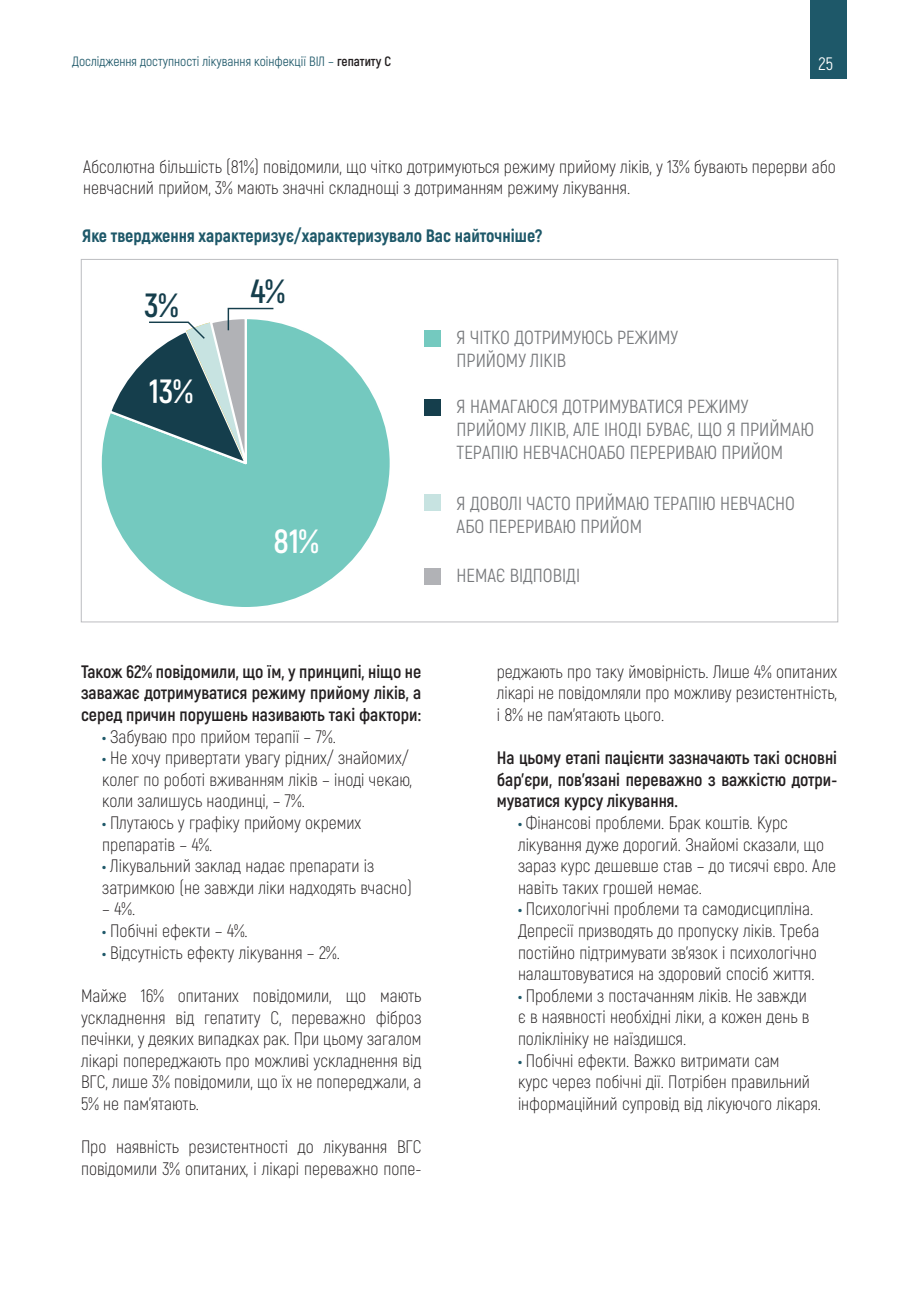
<style>
.page{position:relative;width:919px;height:1289px;background:#fff}
.page>*{position:absolute;margin:0;border:0;box-sizing:border-box;transform-origin:0 0}
.t1{font:700 33.45px "Akrobat";color:#fff}
.t2{font:700 33.45px "Akrobat";color:#153e4c}
.t3{font:18.9px/22.8px "Akrobat";color:#76787b}
.t4{font:300 18px/21.6px "Akrobat";color:#231f20}
.t5{font:700 18px/21.6px "Akrobat";color:#231f20;text-align:justify}
.t6{font:800 18px "Akrobat";color:#1e5869}
.t7{font:18px "Akrobat";color:#fff}
.t8{font:13.5px "Akrobat";color:#1e5869}
.s1{font-weight:700;color:#231f20}
.s2{font-weight:800;color:#1e5869}
</style>
<div class="page">
<div style="left:810px;top:0;width:37px;height:79px;background:#1e5869"></div>
<svg style="left:101px;top:322px;width:289px;height:285px"></svg>
<div style="left:424px;top:399px;width:16px;height:16px;background:#153e4c"></div>
<div style="left:424px;top:330px;width:16px;height:16px;background:#74c9bf"></div>
<div style="left:424px;top:494px;width:16px;height:17px;background:#c7e3e1"></div>
<div style="left:424px;top:567px;width:16px;height:17px;background:#b1b2b6"></div>
<svg style="left:107px;top:307px;width:168px;height:175px"></svg>
<p class="t8" style="left:72px;top:54px;width:320px">Дослідження доступності лікування коінфекції ВІЛ – <span class="s1">гепатиту С</span></p>
<p class="t7" style="left:818px;top:53px;width:16px">25</p>
<p class="t4" style="left:83px;top:155px;width:754px">Абсолютна більшість (81%) повідомили, що чітко дотримуються режиму прийому ліків, у 13% бувають перерви або невчасний прийом, 3% мають значні складнощі з дотриманням режиму лікування.</p>
<p class="t6" style="left:82px;top:224px;width:462px">Яке твердження характеризує/характеризувало Вас найточніше?</p>
<h1 class="t2" style="left:144px;top:285px;width:35px">3%</h1>
<h1 class="t1" style="left:149px;top:370px;width:45px">13%</h1>
<h1 class="t2" style="left:251px;top:271px;width:36px">4%</h1>
<h1 class="t1" style="left:273px;top:520px;width:47px">81%</h1>
<p class="t5" style="left:81px;top:660px;width:342px">Також 62% повідомили, що їм, у принципі, ніщо не заважає дотримуватися режиму прийому ліків, а серед причин порушень називають такі фактори:</p>
<p class="t4" style="left:102px;top:725px;width:235px"><span class="s2">•</span> Забуваю про прийом терапії – 7%.</p>
<p class="t4" style="left:102px;top:747px;width:311px"><span class="s2">•</span> Не хочу привертати увагу рідних/ знайомих/ колег по роботі вживанням ліків – іноді чекаю, коли залишусь наодинці, – 7%.</p>
<p class="t4" style="left:102px;top:811px;width:260px"><span class="s2">•</span> Плутаюсь у графіку прийому окремих препаратів – 4%.</p>
<p class="t4" style="left:102px;top:855px;width:311px"><span class="s2">•</span> Лікувальний заклад надає препарати із затримкою (не завжди ліки надходять вчасно)</p>
<p class="t4" style="left:102px;top:898px;width:34px">– 4%.</p>
<p class="t4" style="left:102px;top:919px;width:147px"><span class="s2">•</span> Побічні ефекти – 4%.</p>
<p class="t4" style="left:102px;top:941px;width:239px"><span class="s2">•</span> Відсутність ефекту лікування – 2%.</p>
<p class="t4" style="left:81px;top:984px;width:342px;text-align:justify">Майже 16% опитаних повідомили, що мають ускладнення від гепатиту С, переважно фіброз печінки, у деяких випадках рак. При цьому загалом лікарі попереджають про можливі ускладнення від ВГС, лише 3% повідомили, що їх не попереджали, а 5% не пам’ятають.</p>
<p class="t4" style="left:81px;top:1135px;width:342px">Про наявність резистентності до лікування ВГС повідомили 3% опитаних, і лікарі переважно попе-</p>
<p class="t3" style="left:456px;top:326px;width:223px">Я ЧІТКО ДОТРИМУЮСЬ РЕЖИМУ<br>ПРИЙОМУ ЛІКІВ</p>
<p class="t3" style="left:456px;top:395px;width:359px">Я НАМАГАЮСЯ ДОТРИМУВАТИСЯ РЕЖИМУ<br>ПРИЙОМУ ЛІКІВ, АЛЕ ІНОДІ БУВАЄ, ЩО Я ПРИЙМАЮ<br>ТЕРАПІЮ НЕВЧАСНОАБО ПЕРЕРИВАЮ ПРИЙОМ</p>
<p class="t3" style="left:456px;top:492px;width:340px">Я ДОВОЛІ ЧАСТО ПРИЙМАЮ ТЕРАПІЮ НЕВЧАСНО<br>АБО ПЕРЕРИВАЮ ПРИЙОМ</p>
<p class="t3" style="left:456px;top:564px;width:125px">НЕМАЄ ВІДПОВІДІ</p>
<p class="t4" style="left:496px;top:660px;width:342px;text-align:justify">реджають про таку ймовірність. Лише 4% опитаних лікарі не повідомляли про можливу резистентність, і 8% не пам’ятають цього.</p>
<p class="t5" style="left:496px;top:747px;width:342px">На цьому етапі пацієнти зазначають такі основні бар’єри, пов’язані переважно з важкістю дотри&shy;муватися курсу лікування.</p>
<p class="t4" style="left:518px;top:811px;width:319px"><span class="s2">•</span> Фінансові проблеми. Брак коштів. Курс лікування дуже дорогий. Знайомі сказали, що зараз курс дешевше став – до тисячі євро. Але навіть таких грошей немає.</p>
<p class="t4" style="left:518px;top:898px;width:303px"><span class="s2">•</span> Психологічні проблеми та самодисципліна.<br>Депресії призводять до пропуску ліків. Треба постійно підтримувати зв’язок і психологічно налаштовуватися на здоровий спосіб життя.</p>
<p class="t4" style="left:518px;top:984px;width:293px"><span class="s2">•</span> Проблеми з постачанням ліків. Не завжди є в наявності необхідні ліки, а кожен день в поліклініку не наїздишся.</p>
<p class="t4" style="left:518px;top:1049px;width:304px"><span class="s2">•</span> Побічні ефекти. Важко витримати сам<br>курс через побічні дії. Потрібен правильний інформаційний супровід від лікуючого лікаря.</p>
</div>
